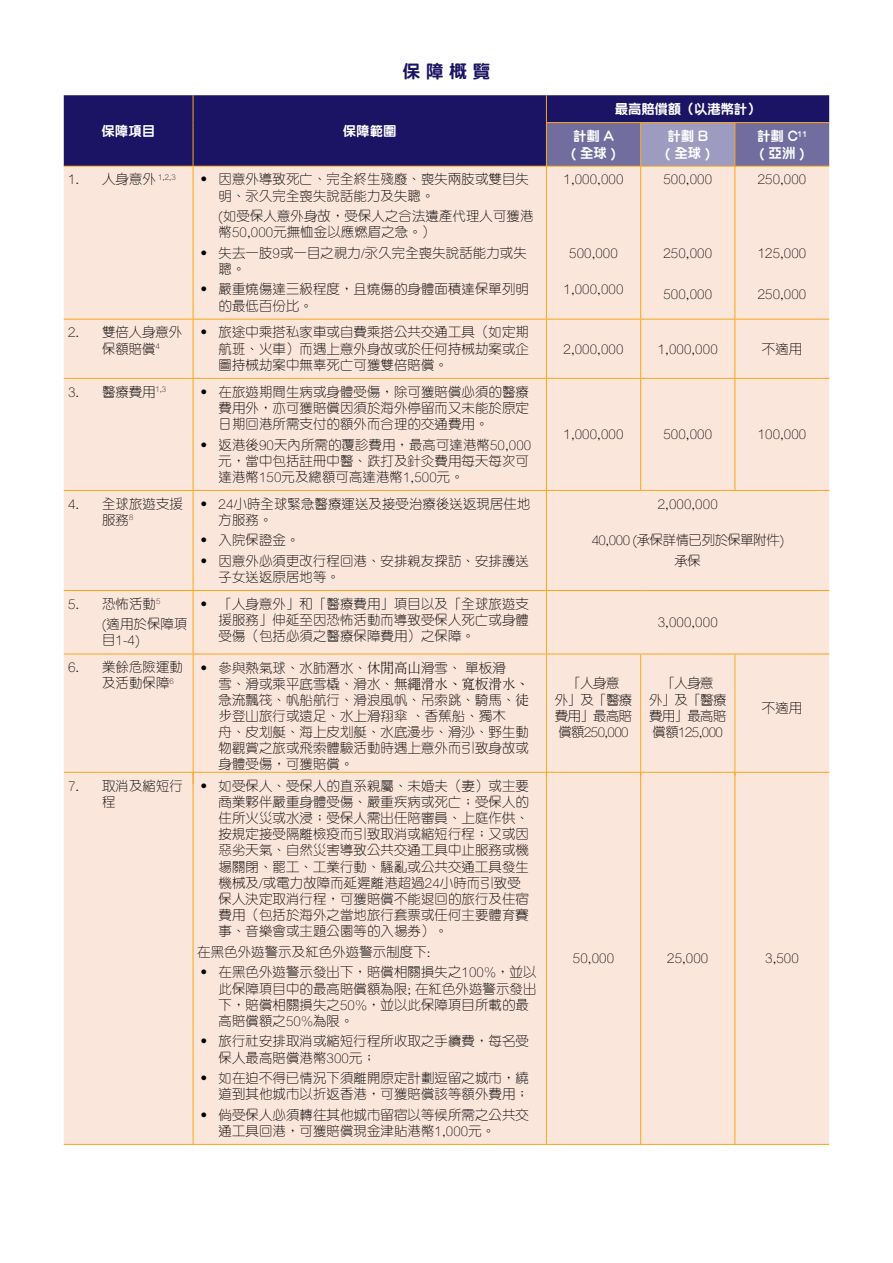
<style>
.page{position:relative;width:893px;height:1263px;background:#fff}
.page>*{position:absolute;margin:0;border:0;box-sizing:border-box;transform-origin:0 0}
.t1{font:800 18px "M Yuen HK";color:#1b1464}
.t2{font:300 13.5px/16.2px "M Yuen HK";color:#000}
.t3{font:300 13.5px/16.2px "M Yuen HK";letter-spacing:-.05em;color:#000;text-align:center}
.t4{font:800 13.5px/16.2px "M Yuen HK";letter-spacing:-.01em;color:#fff}
.t5{font:300 13.5px/20.4px "M Yuen HK";letter-spacing:-.04em;color:#000;text-align:center}
.s1{font-family:"Adobe Ming Std"}
</style>
<div class="page">
<div style="left:64px;top:95px;width:482px;height:71px;background:#1b1464"></div>
<div style="left:64px;top:167px;width:765px;height:977px;background:#fbe6dc"></div>
<svg style="left:193px;top:95px;width:1px;height:28px"></svg>
<svg style="left:546px;top:95px;width:283px;height:71px;background:#5a548e"></svg>
<hr style="left:193px;top:123px;width:1px;height:43px;background:#faa61a">
<hr style="left:546px;top:122px;width:95px;height:1px;background:#faa61a">
<hr style="left:546px;top:123px;width:1px;height:43px;background:#faa61a">
<hr style="left:641px;top:122px;width:94px;height:1px;background:#faa61a">
<hr style="left:640px;top:123px;width:1px;height:43px;background:#faa61a">
<hr style="left:735px;top:122px;width:94px;height:1px;background:#faa61a">
<hr style="left:64px;top:166px;width:129px;height:1px;background:#faa61a">
<hr style="left:193px;top:166px;width:353px;height:1px;background:#faa61a">
<hr style="left:193px;top:167px;width:1px;height:152px;background:#faa61a">
<hr style="left:546px;top:166px;width:95px;height:1px;background:#faa61a">
<hr style="left:546px;top:167px;width:1px;height:152px;background:#faa61a">
<hr style="left:641px;top:166px;width:94px;height:1px;background:#faa61a">
<hr style="left:640px;top:167px;width:1px;height:152px;background:#faa61a">
<hr style="left:735px;top:166px;width:94px;height:1px;background:#faa61a">
<hr style="left:64px;top:319px;width:129px;height:1px;background:#faa61a">
<hr style="left:193px;top:319px;width:353px;height:1px;background:#faa61a">
<hr style="left:193px;top:319px;width:1px;height:59px;background:#faa61a">
<hr style="left:546px;top:319px;width:95px;height:1px;background:#faa61a">
<hr style="left:546px;top:319px;width:1px;height:59px;background:#faa61a">
<hr style="left:641px;top:319px;width:94px;height:1px;background:#faa61a">
<hr style="left:640px;top:319px;width:1px;height:59px;background:#faa61a">
<hr style="left:735px;top:319px;width:94px;height:1px;background:#faa61a">
<hr style="left:64px;top:378px;width:129px;height:1px;background:#faa61a">
<hr style="left:193px;top:378px;width:353px;height:1px;background:#faa61a">
<hr style="left:193px;top:379px;width:1px;height:111px;background:#faa61a">
<hr style="left:546px;top:378px;width:95px;height:1px;background:#faa61a">
<hr style="left:546px;top:379px;width:1px;height:111px;background:#faa61a">
<hr style="left:641px;top:378px;width:94px;height:1px;background:#faa61a">
<hr style="left:640px;top:379px;width:1px;height:111px;background:#faa61a">
<hr style="left:735px;top:378px;width:94px;height:1px;background:#faa61a">
<hr style="left:64px;top:490px;width:129px;height:1px;background:#faa61a">
<hr style="left:193px;top:490px;width:353px;height:1px;background:#faa61a">
<hr style="left:193px;top:491px;width:1px;height:99px;background:#faa61a">
<hr style="left:546px;top:490px;width:95px;height:1px;background:#faa61a">
<hr style="left:546px;top:491px;width:1px;height:99px;background:#faa61a">
<hr style="left:641px;top:490px;width:94px;height:1px;background:#faa61a">
<hr style="left:735px;top:490px;width:94px;height:1px;background:#faa61a">
<hr style="left:64px;top:590px;width:129px;height:1px;background:#faa61a">
<hr style="left:193px;top:590px;width:353px;height:1px;background:#faa61a">
<hr style="left:193px;top:591px;width:1px;height:63px;background:#faa61a">
<hr style="left:546px;top:590px;width:95px;height:1px;background:#faa61a">
<hr style="left:546px;top:591px;width:1px;height:63px;background:#faa61a">
<hr style="left:641px;top:590px;width:94px;height:1px;background:#faa61a">
<hr style="left:735px;top:590px;width:94px;height:1px;background:#faa61a">
<hr style="left:64px;top:654px;width:129px;height:1px;background:#faa61a">
<hr style="left:193px;top:654px;width:353px;height:1px;background:#faa61a">
<hr style="left:193px;top:654px;width:1px;height:130px;background:#faa61a">
<hr style="left:546px;top:654px;width:95px;height:1px;background:#faa61a">
<hr style="left:546px;top:654px;width:1px;height:122px;background:#faa61a">
<hr style="left:641px;top:654px;width:94px;height:1px;background:#faa61a">
<hr style="left:640px;top:654px;width:1px;height:122px;background:#faa61a">
<hr style="left:735px;top:654px;width:94px;height:1px;background:#faa61a">
<hr style="left:64px;top:772px;width:129px;height:1px;background:#faa61a">
<hr style="left:193px;top:772px;width:353px;height:1px;background:#faa61a">
<hr style="left:193px;top:773px;width:1px;height:371px;background:#faa61a">
<hr style="left:546px;top:772px;width:95px;height:1px;background:#faa61a">
<hr style="left:546px;top:773px;width:1px;height:371px;background:#faa61a">
<hr style="left:641px;top:772px;width:94px;height:1px;background:#faa61a">
<hr style="left:640px;top:773px;width:1px;height:371px;background:#faa61a">
<hr style="left:735px;top:772px;width:94px;height:1px;background:#faa61a">
<hr style="left:64px;top:1144px;width:129px;height:1px;background:#faa61a">
<hr style="left:193px;top:1144px;width:353px;height:1px;background:#faa61a">
<hr style="left:546px;top:1144px;width:95px;height:1px;background:#faa61a">
<hr style="left:641px;top:1144px;width:94px;height:1px;background:#faa61a">
<hr style="left:735px;top:1144px;width:94px;height:1px;background:#faa61a">
<hr style="left:735px;top:167px;width:1px;height:152px;background:#faa61a">
<hr style="left:735px;top:319px;width:1px;height:59px;background:#faa61a">
<hr style="left:735px;top:379px;width:1px;height:111px;background:#faa61a">
<hr style="left:734px;top:654px;width:1px;height:122px;background:#faa61a">
<hr style="left:735px;top:773px;width:1px;height:371px;background:#faa61a">
<hr style="left:735px;top:123px;width:1px;height:43px;background:#faa61a">
<h1 class="t1" style="left:402px;top:58px;width:90px">保障概覽</h1>
<p class="t4" style="left:101px;top:122px;width:55px">保障項目</p>
<p class="t4" style="left:343px;top:122px;width:55px">保障範圍</p>
<p class="t2" style="left:68px;top:171px;width:109px">1. 人身意外 <sup>1,2,3</sup></p>
<p class="t2" style="left:219px;top:171px;width:312px;text-indent:-21px">• 因意外導致死亡、完全終生殘廢、喪失兩肢或雙目失明、永久完全喪失說話能力及失聰。</p>
<p class="t2" style="left:219px;top:207px;width:316px">(如受保人意外身故，受保人之合法遺產代理人可獲港幣50,000元撫恤金以應燃眉之急。）</p>
<p class="t2" style="left:219px;top:244px;width:310px;text-indent:-21px">• 失去一肢9或一目之視力/永久完全喪失說話能力或失聰。</p>
<p class="t2" style="left:219px;top:281px;width:312px;text-indent:-21px">• 嚴重燒傷達三級程度，且燒傷的身體面積達保單列明的最低百份比。</p>
<p class="t2" style="left:102px;top:324px;width:82px;text-indent:-34px">2. 雙倍人身意外保額賠償<sup>4</sup></p>
<p class="t2" style="left:219px;top:324px;width:312px;text-align:justify;text-indent:-21px">• 旅途中乘搭私家車或自費乘搭公共交通工具（如定期航班、火車）而遇上意外身故或於任何持械劫案或企圖持械劫案中無辜死亡可獲雙倍賠償。</p>
<p class="t2" style="left:68px;top:383px;width:100px">3. 醫療費用<sup>1,3</sup></p>
<p class="t2" style="left:219px;top:383px;width:312px;text-align:justify;text-indent:-21px">• 在旅遊期間生病或身體受傷，除可獲賠償必須的醫療費用外，亦可獲賠償因須於海外停留而又未能於原定日期回港所需支付的額外而合理的交通費用。</p>
<p class="t2" style="left:219px;top:436px;width:314px;text-indent:-21px">• 返港後90天內所需的覆診費用，最高可達港幣50,000元，當中包括註冊中醫、跌打及針灸費用每天每次可達港幣150元及總額可高達港幣1,500元。</p>
<p class="t2" style="left:102px;top:495px;width:82px;text-indent:-34px">4. 全球旅遊支援服務<sup>8</sup></p>
<p class="t2" style="left:219px;top:495px;width:314px;text-indent:-21px">• 24小時全球緊急醫療運送及接受治療後送返現居住地方服務。</p>
<p class="t2" style="left:197px;top:532px;width:104px">• 入院保證金。</p>
<p class="t2" style="left:219px;top:552px;width:312px;text-indent:-21px">• 因意外必須更改行程回港、安排親友探訪、安排護送子女送返原居地等。</p>
<p class="t2" style="left:102px;top:593px;width:87px;line-height:20.4px;text-indent:-34px">5. 恐怖活動<sup>5<br></sup>(適用於保障項</p>
<p class="t2" style="left:102px;top:632px;width:39px">目1-4)</p>
<p class="t2" style="left:219px;top:595px;width:312px;text-align:justify;text-indent:-21px">• 「人身意外」和「醫療費用」項目以及「全球旅遊支援服務」伸延至因恐怖活動而導致受保人死亡或身體受傷（包括必須之醫療保障費用）之保障。</p>
<p class="t2" style="left:102px;top:658px;width:83px;text-indent:-34px">6. 業餘危險運動及活動保障<sup>6</sup></p>
<p class="t2" style="left:219px;top:659px;width:312px;text-indent:-21px">• 參與熱氣球、水肺潛水、<span class="s1">休閒高山</span>滑雪、 單板滑<br>雪、滑或乘平底雪橇、滑水、<span class="s1">無繩滑水、寬板滑水、</span>急流飄筏、帆船航行、滑浪風帆、吊索跳、騎馬、<span class="s1">徒步</span>登山旅行或遠足、水上滑翔傘 、香蕉船、獨木<br>舟、皮划艇、海上皮划艇、水底漫步、滑沙、野生動物觀賞之旅或飛索體驗活動時遇上意外而引致身故或身體受傷，可獲賠償。</p>
<p class="t2" style="left:102px;top:777px;width:82px;text-indent:-34px">7. 取消及縮短行程</p>
<p class="t2" style="left:219px;top:777px;width:312px;text-indent:-21px">• 如受保人、受保人的直系親屬、未婚夫（妻）或主要商業夥伴嚴重身體受傷、嚴重疾病或死亡；受保人的住所火災或水浸；受保人需出任陪審員、上庭作供、按規定接受隔離檢疫而引致取消或縮短行程；又或因惡劣天氣、自然災害導致公共交通工具中止服務或機場關閉、罷工、工業行動、騷亂或公共交通工具發生機械及/或電力故障而延遲離港超過24小時而引致受保人決定取消行程，可獲賠償不能退回的旅行及住宿費用（包括於海外之當地旅行套票或任何主要體育賽事、音樂會或主題公園等的入場券）。</p>
<p class="t2" style="left:197px;top:943px;width:235px">在黑色外遊警示及紅色外遊警示制度下:</p>
<p class="t2" style="left:219px;top:963px;width:320px;text-indent:-21px">• 在黑色外遊警示發出下，賠償相關損失之100%，並以此保障項目中的最高賠償額為限; 在紅色外遊警示發出下，賠償相關損失之50%，並以此保障項目所載的最高賠償額之50%為限。</p>
<p class="t2" style="left:219px;top:1032px;width:312px;text-indent:-21px">• 旅行社安排取消或縮短行程所收取之手續費，每名受保人最高賠償港幣300元；</p>
<p class="t2" style="left:197px;top:1069px;width:333px;text-align:right">• 如在迫不得已情況下須離開原定計劃逗留之城市，繞道到其他城市以折返香港，可獲賠償該等額外費用；</p>
<p class="t2" style="left:219px;top:1106px;width:312px;text-indent:-21px">• 倘受保人必須轉往其他城市留宿以等候所需之公共交通工具回港，可獲賠償現金津貼港幣1,000元。</p>
<p class="t4" style="left:615px;top:100px;width:147px">最高賠償額（以港幣計）</p>
<p class="t4" style="left:571px;top:127px;width:46px">計劃 A ( 全球 )</p>
<p class="t4" style="left:666px;top:127px;width:46px">計劃 B ( 全球 )</p>
<p class="t4" style="left:757px;top:127px;width:52px">計劃 C<sup>11 </sup>( 亞洲 )</p>
<p class="t2" style="left:563px;top:171px;width:62px">1,000,000</p>
<p class="t2" style="left:569px;top:244px;width:50px">500,000</p>
<p class="t2" style="left:563px;top:281px;width:62px">1,000,000</p>
<p class="t2" style="left:663px;top:171px;width:50px">500,000</p>
<p class="t2" style="left:663px;top:244px;width:50px">250,000</p>
<p class="t2" style="left:663px;top:285px;width:50px">500,000</p>
<p class="t2" style="left:758px;top:171px;width:50px">250,000</p>
<p class="t2" style="left:758px;top:244px;width:50px">125,000</p>
<p class="t2" style="left:758px;top:285px;width:50px">250,000</p>
<p class="t2" style="left:563px;top:340px;width:62px">2,000,000</p>
<p class="t2" style="left:658px;top:340px;width:62px">1,000,000</p>
<p class="t2" style="left:762px;top:340px;width:42px">不適用</p>
<p class="t2" style="left:563px;top:425px;width:62px">1,000,000</p>
<p class="t2" style="left:663px;top:425px;width:50px">500,000</p>
<p class="t2" style="left:758px;top:425px;width:50px">100,000</p>
<p class="t2" style="left:658px;top:495px;width:62px">2,000,000</p>
<p class="t5" style="left:592px;top:529px;width:194px">40,000 (承保詳情已列於保單附件)承保</p>
<p class="t2" style="left:658px;top:613px;width:62px">3,000,000</p>
<p class="t3" style="left:555px;top:675px;width:79px">「人身意<br>外」及「醫療費用」最高賠償額250,000</p>
<p class="t3" style="left:649px;top:675px;width:79px">「人身意<br>外」及「醫療費用」最高賠償額125,000</p>
<p class="t2" style="left:762px;top:699px;width:42px">不適用</p>
<p class="t2" style="left:573px;top:949px;width:43px">50,000</p>
<p class="t2" style="left:667px;top:949px;width:43px">25,000</p>
<p class="t2" style="left:765px;top:949px;width:35px">3,500</p>
</div>
